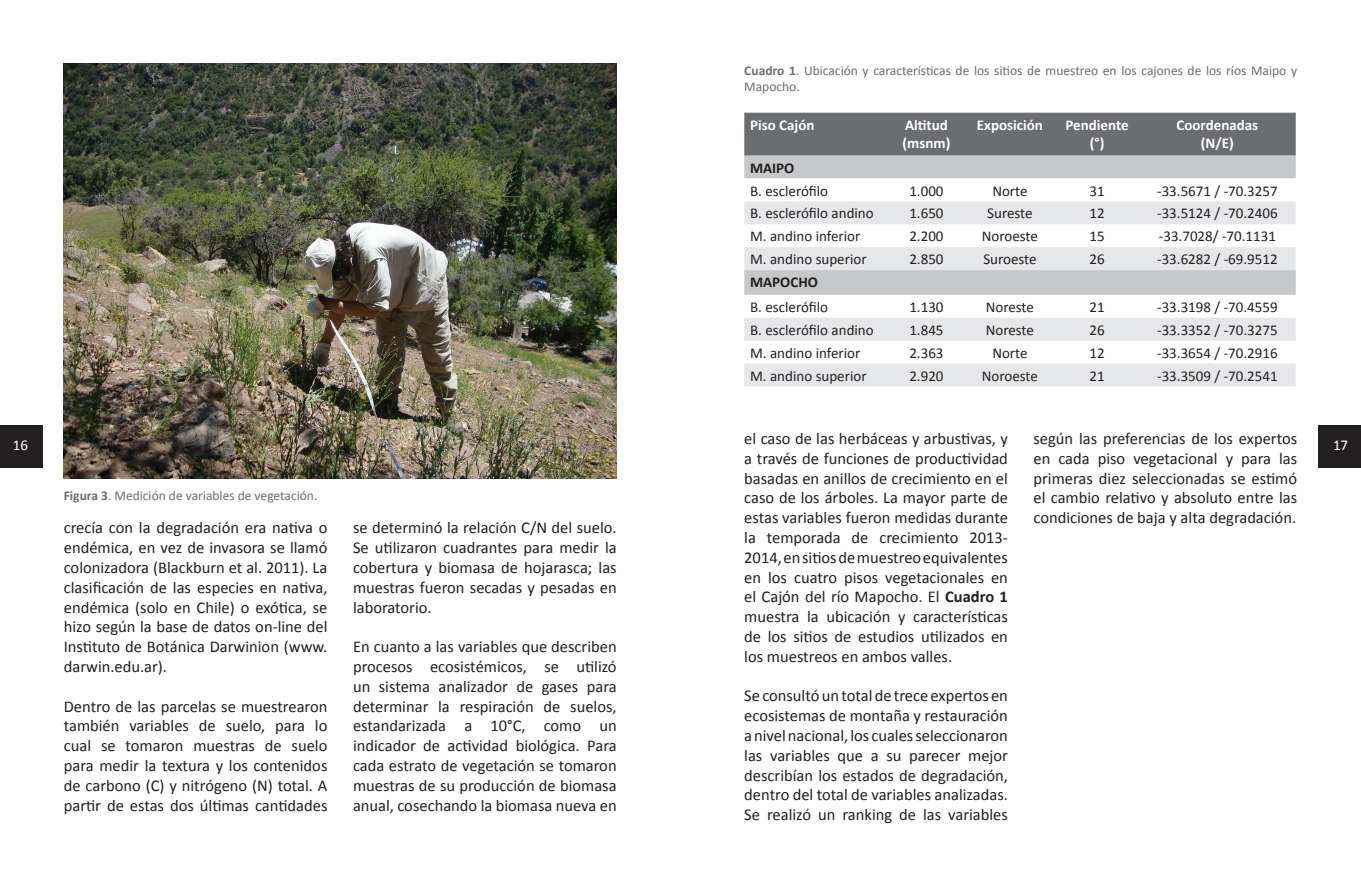
<style>
.page{position:relative;width:1361px;height:893px;background:#fff}
.page>*{position:absolute;margin:0;border:0;box-sizing:border-box;transform-origin:0 0}
.t1{font:16.5px/19.8px "Calibri";color:#231f20;text-align:justify}
.t2{font:15px "Calibri";color:#231f20}
.t3{font:700 15px "Calibri";color:#fff}
.t4{font:700 15px "Calibri";color:#231f20}
.t5{font:15px "Calibri";color:#fff}
.t6{font:13.5px/16.2px "Calibri";color:#6c6d70}
.s1{font-weight:700}
</style>
<div class="page">
<div style="left:1318px;top:425px;width:43px;height:43px;background:#231f20"></div>
<div style="left:0;top:425px;width:43px;height:43px;background:#231f20"></div>
<div style="left:744px;top:113px;width:551px;height:43px;background:#6c6d70"></div>
<div style="left:744px;top:156px;width:551px;height:23px;background:#c7c8ca"></div>
<svg style="left:744px;top:201px;width:551px;height:185px;fill:#e6e7e9"></svg>
<img style="left:64px;top:64px;width:553px;height:414px">
<p class="t6" style="left:744px;top:62px;width:554px"><span class="s1">Cuadro 1</span>. Ubicación y características de los sitios de muestreo en los cajones de los ríos Maipo y<br>Mapocho.</p>
<p class="t3" style="left:750px;top:115px;width:66px">Piso Cajón</p>
<p class="t3" style="left:905px;top:115px;width:44px">Altitud</p>
<p class="t3" style="left:902px;top:133px;width:49px">(msnm)</p>
<p class="t3" style="left:977px;top:115px;width:68px">Exposición</p>
<p class="t3" style="left:1065px;top:115px;width:65px">Pendiente</p>
<p class="t3" style="left:1090px;top:133px;width:16px">(°)</p>
<p class="t3" style="left:1176px;top:115px;width:83px">Coordenadas</p>
<p class="t3" style="left:1201px;top:133px;width:35px">(N/E)</p>
<p class="t4" style="left:750px;top:158px;width:46px">MAIPO</p>
<p class="t2" style="left:750px;top:181px;width:80px">B. esclerófilo</p>
<p class="t2" style="left:909px;top:181px;width:36px">1.000</p>
<p class="t2" style="left:992px;top:181px;width:37px">Norte</p>
<p class="t2" style="left:1089px;top:181px;width:17px">31</p>
<p class="t2" style="left:1157px;top:181px;width:122px">-33.5671 / -70.3257</p>
<p class="t2" style="left:750px;top:204px;width:125px">B. esclerófilo andino</p>
<p class="t2" style="left:909px;top:204px;width:36px">1.650</p>
<p class="t2" style="left:987px;top:204px;width:47px">Sureste</p>
<p class="t2" style="left:1089px;top:204px;width:17px">12</p>
<p class="t2" style="left:1157px;top:204px;width:122px">-33.5124 / -70.2406</p>
<p class="t2" style="left:750px;top:227px;width:112px">M. andino inferior</p>
<p class="t2" style="left:909px;top:227px;width:36px">2.200</p>
<p class="t2" style="left:982px;top:227px;width:57px">Noroeste</p>
<p class="t2" style="left:1089px;top:227px;width:17px">15</p>
<p class="t2" style="left:1159px;top:227px;width:119px">-33.7028/ -70.1131</p>
<p class="t2" style="left:750px;top:250px;width:118px">M. andino superior</p>
<p class="t2" style="left:909px;top:250px;width:36px">2.850</p>
<p class="t2" style="left:983px;top:250px;width:55px">Suroeste</p>
<p class="t2" style="left:1089px;top:250px;width:17px">26</p>
<p class="t2" style="left:1157px;top:250px;width:122px">-33.6282 / -69.9512</p>
<p class="t4" style="left:750px;top:273px;width:69px">MAPOCHO</p>
<p class="t2" style="left:750px;top:298px;width:80px">B. esclerófilo</p>
<p class="t2" style="left:909px;top:298px;width:36px">1.130</p>
<p class="t2" style="left:986px;top:298px;width:50px">Noreste</p>
<p class="t2" style="left:1089px;top:298px;width:17px">21</p>
<p class="t2" style="left:1157px;top:298px;width:122px">-33.3198 / -70.4559</p>
<p class="t2" style="left:750px;top:320px;width:125px">B. esclerófilo andino</p>
<p class="t2" style="left:909px;top:320px;width:36px">1.845</p>
<p class="t2" style="left:986px;top:320px;width:50px">Noreste</p>
<p class="t2" style="left:1089px;top:320px;width:17px">26</p>
<p class="t2" style="left:1157px;top:320px;width:122px">-33.3352 / -70.3275</p>
<p class="t2" style="left:750px;top:343px;width:112px">M. andino inferior</p>
<p class="t2" style="left:909px;top:343px;width:36px">2.363</p>
<p class="t2" style="left:992px;top:343px;width:37px">Norte</p>
<p class="t2" style="left:1089px;top:343px;width:17px">12</p>
<p class="t2" style="left:1157px;top:343px;width:122px">-33.3654 / -70.2916</p>
<p class="t2" style="left:750px;top:366px;width:118px">M. andino superior</p>
<p class="t2" style="left:909px;top:366px;width:36px">2.920</p>
<p class="t2" style="left:982px;top:366px;width:57px">Noroeste</p>
<p class="t2" style="left:1089px;top:366px;width:17px">21</p>
<p class="t2" style="left:1157px;top:366px;width:122px">-33.3509 / -70.2541</p>
<p class="t1" style="left:744px;top:428px;width:265px">el caso de las herbáceas y arbustivas, y a través de funciones de productividad basadas en anillos de crecimiento en el caso de los árboles. La mayor parte de estas variables fueron medidas durante la temporada de crecimiento 2013- 2014, en sitios de muestreo equivalentes en los cuatro pisos vegetacionales en el Cajón del río Mapocho. El <span class="s1">Cuadro 1 </span>muestra la ubicación y características de los sitios de estudios utilizados en los muestreos en ambos valles.</p>
<p class="t1" style="left:744px;top:685px;width:265px">Se consultó un total de trece expertos en ecosistemas de montaña y restauración a nivel nacional, los cuales seleccionaron las variables que a su parecer mejor describían los estados de degradación, dentro del total de variables analizadas.<br>Se realizó un ranking de las variables</p>
<p class="t1" style="left:1033px;top:428px;width:265px">según las preferencias de los expertos en cada piso vegetacional y para las primeras diez seleccionadas se estimó el cambio relativo y absoluto entre las condiciones de baja y alta degradación.</p>
<p class="t5" style="left:13px;top:436px;width:17px">16</p>
<p class="t5" style="left:1333px;top:436px;width:17px">17</p>
<p class="t6" style="left:64px;top:486px;width:255px"><span class="s1">Figura 3</span>. Medición de variables de vegetación.</p>
<p class="t1" style="left:353px;top:517px;width:265px">se determinó la relación C/N del suelo.<br>Se utilizaron cuadrantes para medir la cobertura y biomasa de hojarasca; las muestras fueron secadas y pesadas en laboratorio.</p>
<p class="t1" style="left:353px;top:636px;width:265px">En cuanto a las variables que describen procesos ecosistémicos, se utilizó un sistema analizador de gases para determinar la respiración de suelos, estandarizada a 10°C, como un indicador de actividad biológica. Para cada estrato de vegetación se tomaron muestras de su producción de biomasa anual, cosechando la biomasa nueva en</p>
<p class="t1" style="left:64px;top:517px;width:265px">crecía con la degradación era nativa o endémica, en vez de invasora se llamó colonizadora (Blackburn et al. 2011). La clasificación de las especies en nativa, endémica (solo en Chile) o exótica, se hizo según la base de datos on-line del Instituto de Botánica Darwinion (www. darwin.edu.ar).</p>
<p class="t1" style="left:64px;top:695px;width:265px">Dentro de las parcelas se muestrearon también variables de suelo, para lo cual se tomaron muestras de suelo para medir la textura y los contenidos de carbono (C) y nitrógeno (N) total. A partir de estas dos últimas cantidades</p>
</div>
